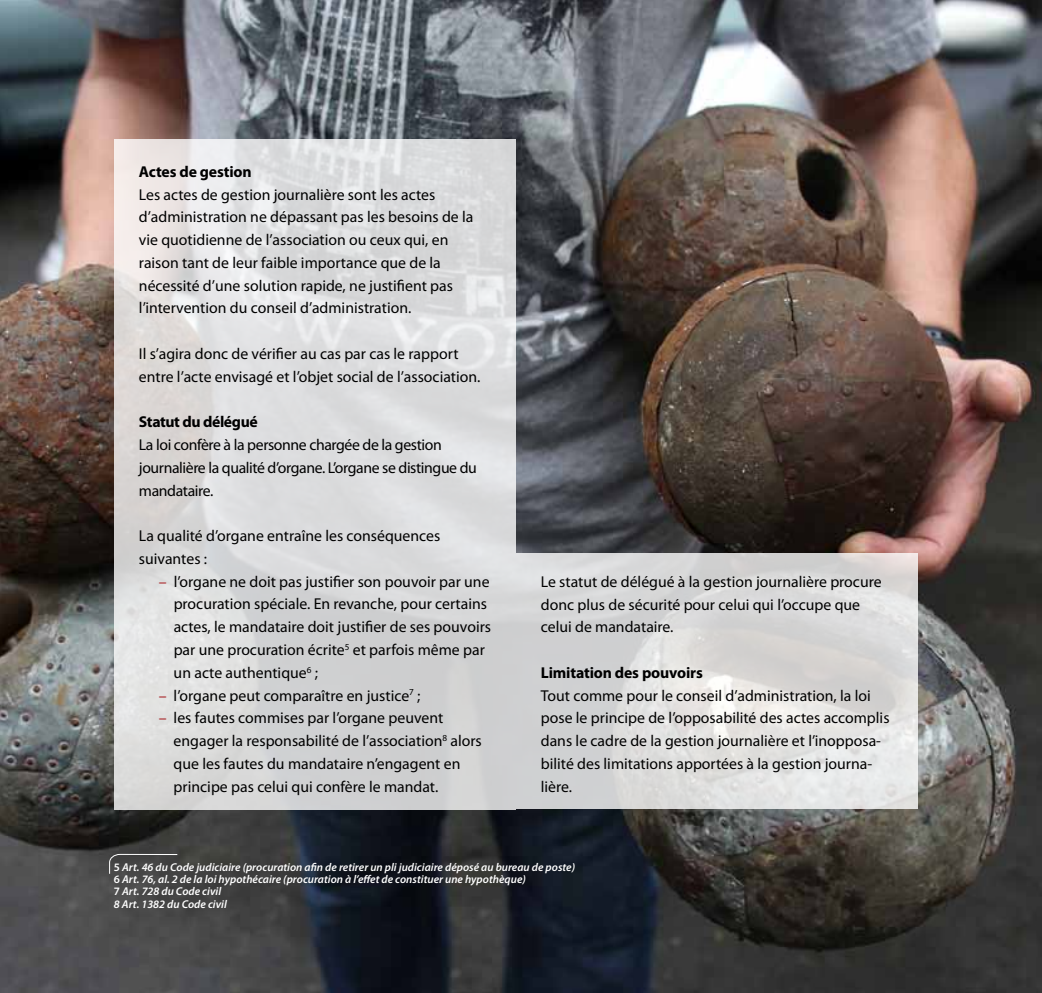
<style>
.page{position:relative;width:1042px;height:993px;background:#fff}
.page>*{position:absolute;margin:0;border:0;box-sizing:border-box;transform-origin:0 0}
.t1{font:15.75px/22.8px "Myriad Pro";color:#000}
.t2{font:15.75px/22.8px "Myriad Pro";letter-spacing:-.025em;color:#000}
.t3{font:700 15.75px "Myriad Pro";letter-spacing:-.01em;color:#000}
.t4{font:italic 600 11.38px/12.2px "Myriad Pro";color:#fff}
.s1{color:#a31418}
.s2{font-style:normal}
</style>
<div class="page">
<img style="left:0;top:0;width:1042px;height:992px">
<svg style="left:114px;top:139px;width:402px;height:670px;background:#dbdadb"></svg>
<svg style="left:516px;top:553px;width:402px;height:256px;background:#dadada"></svg>
<svg style="left:109px;top:853px;width:69px;height:21px"></svg>
<p class="t3" style="left:139px;top:161px;width:114px">Actes de gestion</p>
<p class="t1" style="left:139px;top:183px;width:336px">Les actes de gestion journalière sont les actes d’administration ne dépassant pas les besoins de la vie quotidienne de l’association ou ceux qui, en raison tant de leur faible importance que de la nécessité d’une solution rapide, ne justifient pas l’intervention du conseil d’administration.</p>
<p class="t1" style="left:139px;top:342px;width:343px">Il s’agira donc de vérifier au cas par cas le rapport entre l’acte envisagé et l’objet social de l’association.</p>
<p class="t3" style="left:139px;top:411px;width:120px">Statut du délégué</p>
<p class="t2" style="left:139px;top:433px;width:339px">La loi confère à la personne chargée de la gestion journalière la qualité d’organe. L’organe se distingue du mandataire.</p>
<p class="t1" style="left:139px;top:524px;width:303px">La qualité d’organe entraîne les conséquences suivantes :</p>
<p class="t1" style="left:174px;top:569px;width:319px;text-indent:-15px"><span class="s1">–</span> l’organe ne doit pas justifier son pouvoir par une procuration spéciale. En revanche, pour certains actes, le mandataire doit justifier de ses pouvoirs par une procuration écrite<sup>5</sup> et parfois même par un acte authentique<sup>6</sup> ;</p>
<p class="t1" style="left:159px;top:683px;width:263px"><span class="s1">–</span> l’organe peut comparaître en justice<sup>7</sup> ;</p>
<p class="t1" style="left:174px;top:706px;width:310px;text-indent:-15px"><span class="s1">–</span> les fautes commises par l’organe peuvent engager la responsabilité de l’association<sup>8</sup> alors que les fautes du mandataire n’engagent en principe pas celui qui confère le mandat.</p>
<p class="t1" style="left:541px;top:569px;width:342px">Le statut de délégué à la gestion journalière procure donc plus de sécurité pour celui qui l’occupe que celui de mandataire.</p>
<p class="t3" style="left:541px;top:662px;width:164px">Limitation des pouvoirs</p>
<p class="t1" style="left:541px;top:683px;width:350px">Tout comme pour le conseil d’administration, la loi pose le principe de l’opposabilité des actes accomplis dans le cadre de la gestion journalière et l’inopposa&shy;bilité des limitations apportées à la gestion journa&shy;lière.</p>
<p class="t4" style="left:114px;top:860px;width:463px"><span class="s2">5</span> Art. 46 du Code judiciaire (procuration afin de retirer un pli judiciaire déposé au bureau de poste)<br><span class="s2">6</span> Art. 76, al. 2 de la loi hypothécaire (procuration à l’effet de constituer une hypothèque)<br><span class="s2">7</span> Art. 728 du Code civil<br>8 Art. 1382 du Code civil</p>
</div>
